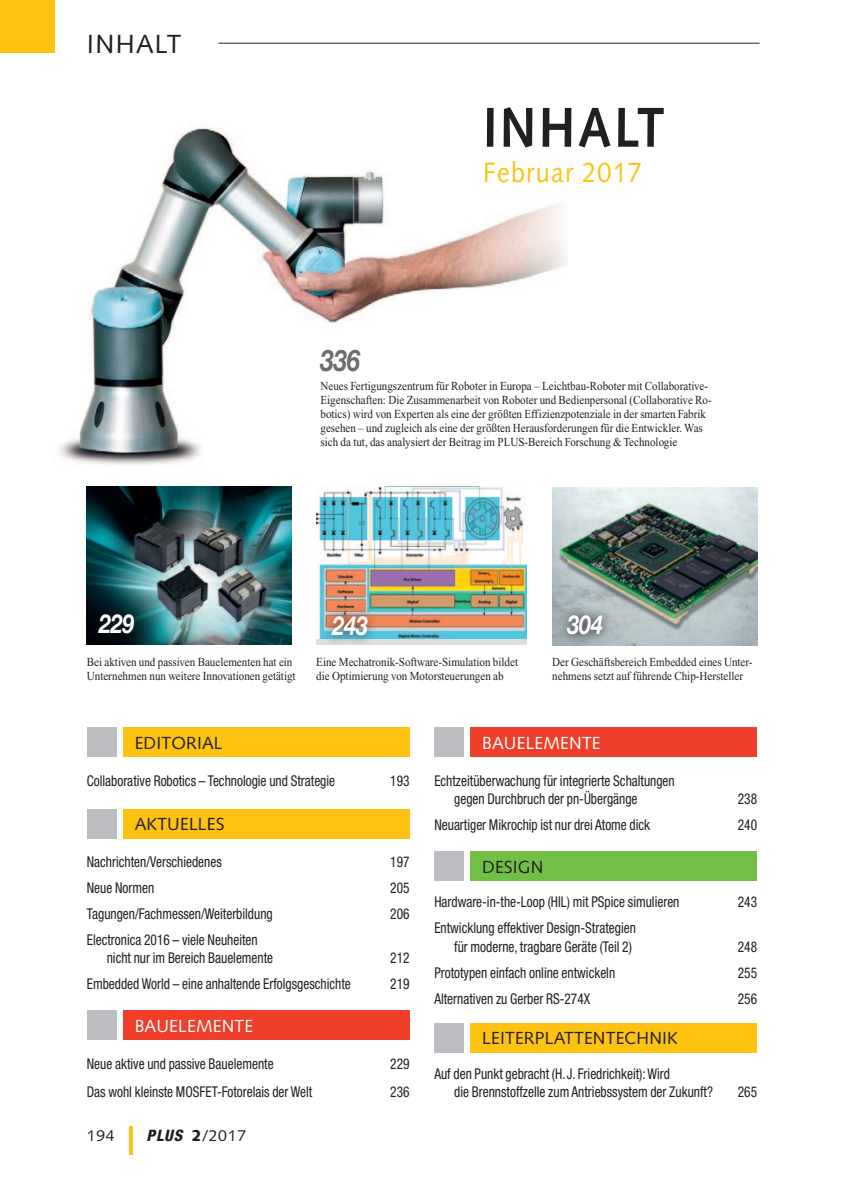
<style>
.page{position:relative;width:844px;height:1191px;background:#fff}
.page>*{position:absolute;margin:0;border:0;box-sizing:border-box;transform-origin:0 0}
.t1{font:700 56px "Syntax";letter-spacing:.05em;color:#231f20;scale:.9 1}
.t2{font:italic 700 29.75px "Helvetica Neue";color:#6c6d70;scale:.8 1}
.t3{font:28px "Syntax";letter-spacing:.05em;color:#fec210;scale:.9 1}
.t4{font:italic 700 26.25px "Helvetica Neue";color:#fff;scale:.8 1}
.t5{font:26.25px "Syntax";letter-spacing:.05em;color:#231f20}
.t6{font:17.5px "Syntax";letter-spacing:.01em;color:#231f20}
.t7{font:17.5px "Syntax";letter-spacing:.01em;color:#fff}
.t8{font:15.75px "Syntax";letter-spacing:.05em;color:#231f20}
.t9{font:condensed 14.88px/18.6px "Helvetica Neue";color:#231f20;scale:.9 1}
.t10{font:12.25px/14px "Times New Roman";color:#231f20;scale:.9 1}
.s1{font-family:"Helvetica Neue";font-weight:800;font-style:italic;font-stretch:condensed}
.s2{font-weight:900}
</style>
<div class="page">
<hr style="left:129px;top:1126px;width:3px;height:29px;background:#fec210">
<div style="left:0;top:0;width:55px;height:53px;background:#fec210"></div>
<hr style="left:218px;top:43px;width:541px;height:1px;background:#231f20">
<img style="left:58px;top:128px;width:508px;height:337px">
<img style="left:552px;top:487px;width:204px;height:158px">
<svg style="left:556px;top:604px;width:57px;height:41px;background:#959fa3"></svg>
<svg style="left:316px;top:564px;width:211px;height:81px"></svg>
<img style="left:316px;top:487px;width:210px;height:151px">
<div style="left:321px;top:606px;width:57px;height:41px;background:#231f20;opacity:.75"></div>
<div style="left:123px;top:727px;width:286px;height:30px;background:#fec210"></div>
<div style="left:87px;top:727px;width:30px;height:30px;background:#bcbdc0"></div>
<div style="left:123px;top:809px;width:286px;height:30px;background:#fec210"></div>
<div style="left:87px;top:809px;width:30px;height:30px;background:#bcbdc0"></div>
<div style="left:123px;top:1010px;width:286px;height:30px;background:#ef3e29"></div>
<div style="left:87px;top:1010px;width:30px;height:30px;background:#bcbdc0"></div>
<div style="left:470px;top:727px;width:286px;height:30px;background:#ef3e29"></div>
<div style="left:434px;top:727px;width:30px;height:30px;background:#bcbdc0"></div>
<div style="left:470px;top:851px;width:286px;height:30px;background:#71bf44"></div>
<div style="left:434px;top:851px;width:30px;height:30px;background:#bcbdc0"></div>
<div style="left:470px;top:1023px;width:286px;height:29px;background:#fec210"></div>
<div style="left:434px;top:1023px;width:30px;height:29px;background:#bcbdc0"></div>
<img style="left:87px;top:487px;width:204px;height:158px">
<div style="left:88px;top:604px;width:57px;height:41px;background:#231f20;opacity:.75"></div>
<h3 class="t5" style="left:87px;top:28px;width:96px">INHALT</h3>
<h1 class="t1" style="left:483px;top:95px;width:203px">Inhalt</h1>
<h3 class="t3" style="left:483px;top:155px;width:178px">Februar 2017</h3>
<h2 class="t2" style="left:320px;top:342px;width:51px">336</h2>
<p class="t10" style="left:320px;top:378px;width:436px">Neues Fertigungszentrum für Roboter in Europa – Leichtbau-Roboter mit Collaborative-Eigenschaften: Die Zusammenarbeit von Roboter und Bedienpersonal (Collaborative Ro&shy;botics) wird von Experten als eine der größten Effizienzpotenziale in der smarten Fabrik gesehen – und zugleich als eine der größten Herausforderungen für die Entwickler. Was sich da tut, das analysiert der Beitrag im PLUS-Bereich Forschung &amp; Technologie</p>
<h3 class="t4" style="left:99px;top:608px;width:45px">229</h3>
<p class="t10" style="left:87px;top:655px;width:233px">Bei aktiven und passiven Bauelementen hat ein<br>Unternehmen nun weitere Innovationen getätigt</p>
<h3 class="t4" style="left:332px;top:609px;width:45px">243</h3>
<p class="t10" style="left:316px;top:655px;width:226px">Eine Mechatronik-Software-Simulation bildet die Optimierung von Motorsteuerungen ab</p>
<h3 class="t4" style="left:567px;top:608px;width:45px">304</h3>
<p class="t10" style="left:552px;top:655px;width:224px">Der Geschäftsbereich Embedded eines Unter&shy;nehmens setzt auf führende Chip-Hersteller</p>
<p class="t6" style="left:135px;top:732px;width:89px">EDITORIAL</p>
<p class="t9" style="left:87px;top:771px;width:277px">Collaborative Robotics – Technologie und Strategie</p>
<p class="t9" style="left:390px;top:771px;width:23px">193</p>
<p class="t6" style="left:135px;top:814px;width:91px">AKTUELLES</p>
<p class="t9" style="left:87px;top:852px;width:151px">Nachrichten/Verschiedenes</p>
<p class="t9" style="left:390px;top:852px;width:23px">197</p>
<p class="t9" style="left:87px;top:878px;width:76px">Neue Normen</p>
<p class="t9" style="left:390px;top:878px;width:23px">205</p>
<p class="t9" style="left:87px;top:904px;width:208px">Tagungen/Fachmessen/Weiterbildung</p>
<p class="t9" style="left:390px;top:904px;width:23px">206</p>
<p class="t9" style="left:107px;top:930px;width:186px;text-indent:-20px">Electronica 2016 – viele Neuheiten nicht nur im Bereich Bauelemente</p>
<p class="t9" style="left:390px;top:948px;width:23px">212</p>
<p class="t9" style="left:87px;top:974px;width:295px">Embedded World – eine anhaltende Erfolgsgeschichte</p>
<p class="t9" style="left:390px;top:974px;width:23px">219</p>
<p class="t7" style="left:135px;top:1015px;width:120px">BAUELEMENTE</p>
<p class="t9" style="left:87px;top:1054px;width:209px">Neue aktive und passive Bauelemente</p>
<p class="t9" style="left:390px;top:1054px;width:23px">229</p>
<p class="t9" style="left:87px;top:1082px;width:252px">Das wohl kleinste MOSFET-Fotorelais der Welt</p>
<p class="t9" style="left:390px;top:1082px;width:23px">236</p>
<p class="t8" style="left:87px;top:1126px;width:29px">194</p>
<p class="t8" style="left:146px;top:1126px;width:101px"><span class="s1">PLUS</span> <span class="s2">2</span>/2017</p>
<p class="t7" style="left:482px;top:732px;width:120px">BAUELEMENTE</p>
<p class="t9" style="left:454px;top:771px;width:246px;text-indent:-20px">Echtzeitüberwachung für integrierte Schaltungen gegen Durchbruch der pn-Übergänge</p>
<p class="t9" style="left:737px;top:789px;width:23px">238</p>
<p class="t9" style="left:434px;top:815px;width:241px">Neuartiger Mikrochip ist nur drei Atome dick</p>
<p class="t9" style="left:737px;top:815px;width:23px">240</p>
<p class="t6" style="left:482px;top:856px;width:63px">DESIGN</p>
<p class="t9" style="left:434px;top:892px;width:274px">Hardware-in-the-Loop (HIL) mit PSpice simulieren</p>
<p class="t9" style="left:737px;top:892px;width:23px">243</p>
<p class="t9" style="left:434px;top:918px;width:225px;text-align:right">Entwicklung effektiver Design-Strategien für moderne, tragbare Geräte (Teil 2)</p>
<p class="t9" style="left:737px;top:937px;width:23px">248</p>
<p class="t9" style="left:434px;top:963px;width:202px">Prototypen einfach online entwickeln</p>
<p class="t9" style="left:737px;top:963px;width:23px">255</p>
<p class="t9" style="left:434px;top:989px;width:175px">Alternativen zu Gerber RS-274X</p>
<p class="t9" style="left:737px;top:989px;width:23px">256</p>
<p class="t6" style="left:482px;top:1027px;width:197px">LEITERPLATTENTECHNIK</p>
<p class="t9" style="left:454px;top:1064px;width:289px;text-indent:-20px">Auf den Punkt gebracht (H.J. Friedrichkeit): Wird<br>die Brennstoffzelle zum Antriebssystem der Zukunft?</p>
<p class="t9" style="left:737px;top:1082px;width:23px">265</p>
</div>
